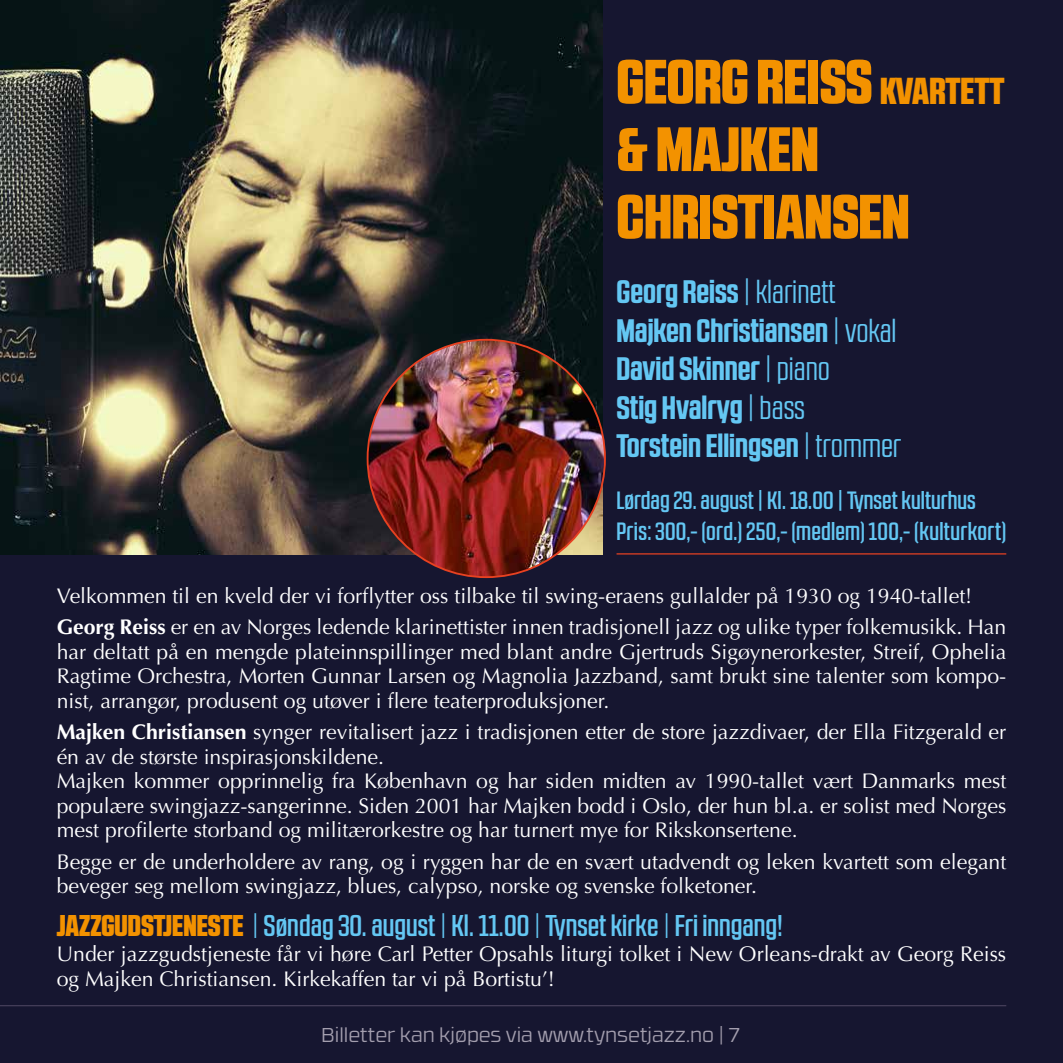
<style>
.page{position:relative;width:1063px;height:1063px;background:#161630}
.page>*{position:absolute;margin:0;border:0;box-sizing:border-box;transform-origin:0 0}
.t1{font:900 62.5px/67.5px "RB No 2.1 a";color:#f39200}
.t2{font:700 32.5px/38.5px "RB No 2.1 a";color:#64c7f3}
.t3{font:500 30px "RB No 2.1 a";color:#64c7f3}
.t4{font:500 25px/31px "RB No 2.1 a";letter-spacing:.005em;color:#64c7f3}
.t5{font:21.25px/24.5px "Optima";color:#fff}
.t6{font:300 20px "RB No 3.1";color:#a39eae}
.s1{font-size:37.5px}
.s2{font-weight:400}
.s3{font-weight:700}
.s4{font-weight:900;color:#f39200}
</style>
<div class="page">
<hr style="left:0;top:1005px;width:1006px;height:1px;background:#453f5a">
<img style="left:0;top:0;width:602px;height:555px">
<hr style="left:617px;top:553px;width:389px;height:2px;background:#e74121">
<img style="left:368px;top:340px;width:237px;height:237px;border-radius:119px">
<h1 class="t1" style="left:617px;top:48px;width:390px">GEORG REISS <span class="s1">KVARTETT </span>&amp; MAJKEN<br>CHRISTIANSEN</h1>
<h2 class="t2" style="left:617px;top:272px;width:286px">Georg Reiss <span class="s2">| klarinett<br></span>Majken Christiansen <span class="s2">| vokal<br></span>David Skinner <span class="s2">| piano<br></span>Stig Hvalryg <span class="s2">| bass<br></span>Torstein Ellingsen <span class="s2">| trommer</span></h2>
<p class="t4" style="left:617px;top:485px;width:391px">Lørdag 29. august | Kl. 18.00 | Tynset kulturhus<br>Pris: 300,- (ord.) 250,- (medlem) 100,- (kulturkort)</p>
<p class="t5" style="left:57px;top:580px;width:951px;line-height:31.5px">Velkommen til en kveld der vi forflytter oss tilbake til swing-eraens gullalder på 1930 og 1940-tallet!<br><span class="s3">Georg Reiss</span> er en av Norges ledende klarinettister innen tradisjonell jazz og ulike typer folkemusikk. Han</p>
<p class="t5" style="left:57px;top:640px;width:951px;text-align:justify">har deltatt på en mengde plateinnspillinger med blant andre Gjertruds Sigøynerorkester, Streif, Ophelia Ragtime Orchestra, Morten Gunnar Larsen og Magnolia Jazzband, samt brukt sine talenter som kompo&shy;nist, arrangør, produsent og utøver i flere teaterproduksjoner.</p>
<p class="t5" style="left:57px;top:720px;width:951px"><span class="s3">Majken Christiansen</span> synger revitalisert jazz i tradisjonen etter de store jazzdivaer, der Ella Fitzgerald er én av de største inspirasjonskildene.<br>Majken kommer opprinnelig fra København og har siden midten av 1990-tallet vært Danmarks mest populære swingjazz-sangerinne. Siden 2001 har Majken bodd i Oslo, der hun bl.a. er solist med Norges mest profilerte storband og militærorkestre og har turnert mye for Rikskonsertene.</p>
<p class="t5" style="left:57px;top:849px;width:951px">Begge er de underholdere av rang, og i ryggen har de en svært utadvendt og leken kvartett som elegant beveger seg mellom swingjazz, blues, calypso, norske og svenske folketoner.</p>
<h3 class="t3" style="left:57px;top:908px;width:728px"><span class="s4">JAZZGUDSTJENESTE</span> <span class="s2">|</span> Søndag 30. august <span class="s2">|</span> Kl. 11.00 <span class="s2">|</span> Tynset kirke <span class="s2">|</span> Fri inngang!</h3>
<p class="t5" style="left:57px;top:942px;width:951px">Under jazzgudstjeneste får vi høre Carl Petter Opsahls liturgi tolket i New Orleans-drakt av Georg Reiss og Majken Christiansen. Kirkekaffen tar vi på Bortistu’!</p>
<p class="t6" style="left:321px;top:1020px;width:420px">Billetter kan kjøpes via www.tynsetjazz.no | 7</p>
</div>
